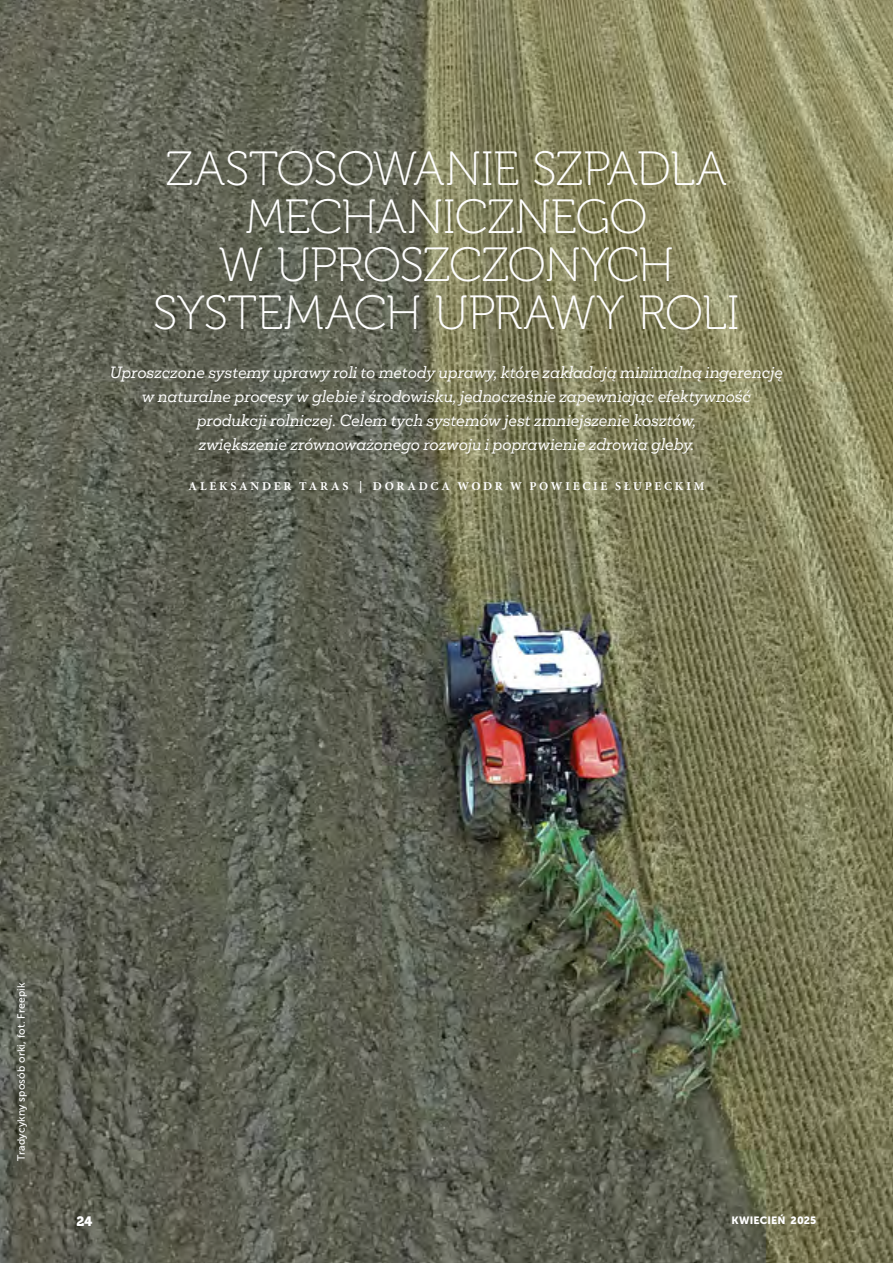
<style>
.page{position:relative;width:893px;height:1263px;background:#fff}
.page>*{position:absolute;margin:0;border:0;box-sizing:border-box;transform-origin:0 0}
.t1{font:48px/48px "Museo 100";letter-spacing:-.015em;color:#fff;text-align:center}
.t2{font:italic 15px/24px "Mokoko";color:#fff;text-align:center}
.t3{font:13.5px "Museo 900";color:#fff}
.t4{font:700 12px "Minion Pro";letter-spacing:.23em;color:#fff}
.t5{font:10.5px "Museo Sans 500";letter-spacing:.015em;color:#fff}
.t6{font:10.5px "Museo Sans 900";letter-spacing:.015em;color:#fff}
</style>
<div class="page">
<img style="left:0;top:0;width:893px;height:1263px">
<h1 class="t1" style="left:153px;top:146px;width:588px">ZASTOSOWANIE SZPADLA<br>MECHANICZNEGO<br>W UPROSZCZONYCH<br>SYSTEMACH UPRAWY ROLI</h1>
<p class="t2" style="left:110px;top:361px;width:674px">Uproszczone systemy uprawy roli to metody uprawy, które zakładają minimalną ingerencję w naturalne procesy w glebie i środowisku, jednocześnie zapewniając efektywność produkcji rolniczej. Celem tych systemów jest zmniejszenie kosztów,<br>zwiększenie zrównoważonego rozwoju i poprawienie zdrowia gleby.</p>
<p class="t4" style="left:189px;top:478px;width:517px">ALEKSANDER TARAS | DORADCA WODR W POWIECIE SŁUPECKIM</p>
<p class="t5" style="left:16px;top:1161px;width:180px;rotate:-90deg">Tradycykny sposób orki, fot. Freepik</p>
<p class="t3" style="left:77px;top:1214px;width:17px">24</p>
<p class="t6" style="left:732px;top:1214px;width:86px">KWIECIEŃ 2025</p>
</div>
